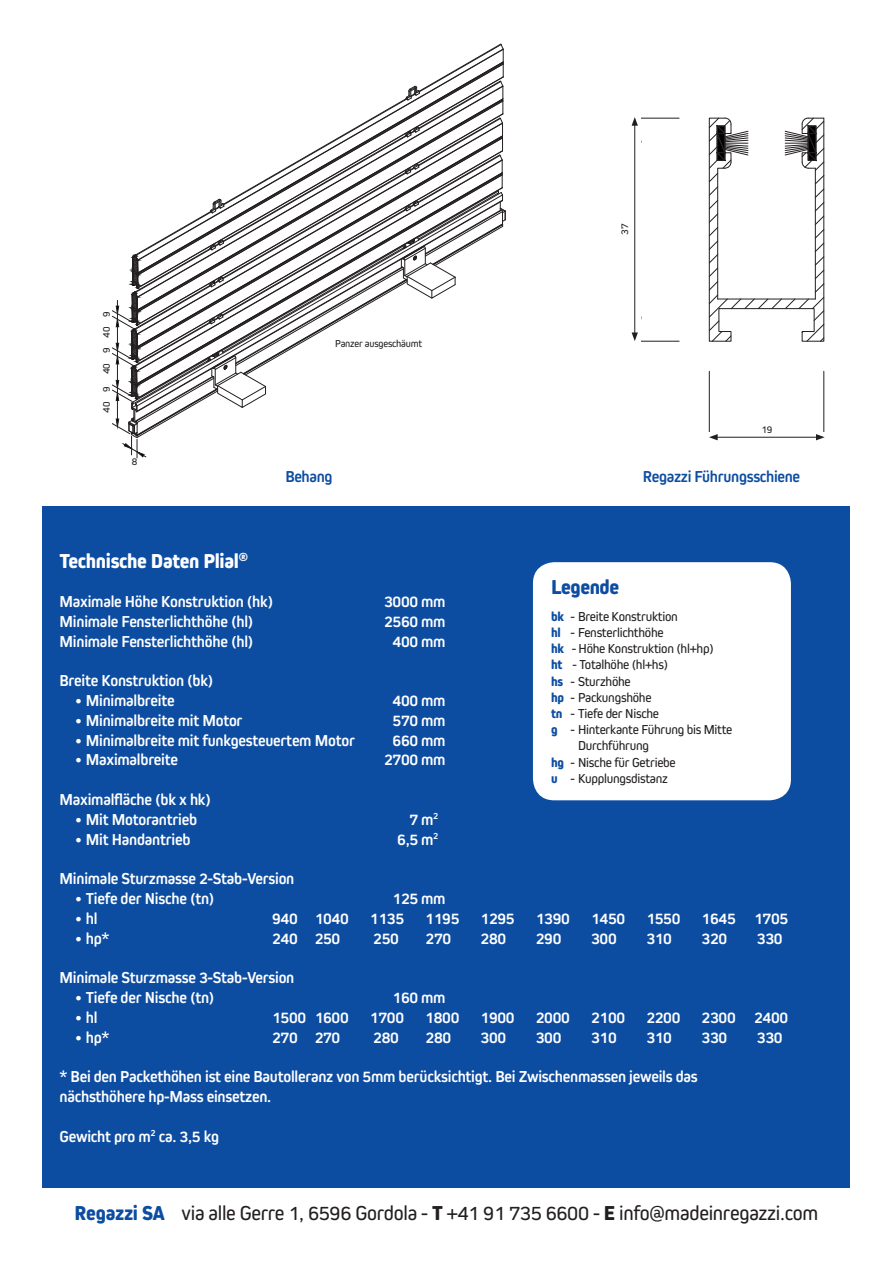
<style>
.page{position:relative;width:893px;height:1263px;background:#fff}
.page>*{position:absolute;margin:0;border:0;box-sizing:border-box;transform-origin:0 0}
.t1{font:21px "Kiro";letter-spacing:-.015em;color:#231f20}
.t2{font:800 21px "Kiro";letter-spacing:-.015em;color:#fff}
.t3{font:800 21px "Kiro";letter-spacing:-.02em;color:#0d4da1}
.t4{font:700 16.5px/19.8px "Kiro";letter-spacing:-.015em;color:#fff}
.t5{font:700 16.5px "Kiro";letter-spacing:-.02em;color:#0d4da1}
.t6{font:13.5px "Kiro";letter-spacing:-.02em;color:#231f20}
.t7{font:10.5px "Kiro";letter-spacing:-.02em;color:#231f20}
.s1{font-weight:800;color:#0d4da1}
.s2{font-weight:800}
</style>
<div class="page">
<div style="left:43px;top:506px;width:807px;height:681px;background:#0d4da1"></div>
<div style="left:533px;top:562px;width:258px;height:238px;background:#fff;border-radius:21px"></div>
<svg style="left:112px;top:43px;width:394px;height:415px"></svg>
<svg style="left:709px;top:117px;width:115px;height:225px"></svg>
<hr style="left:642px;top:118px;width:37px;height:1px;background:#231f20">
<hr style="left:642px;top:341px;width:37px;height:1px;background:#231f20">
<hr style="left:709px;top:371px;width:1px;height:60px;background:#231f20">
<hr style="left:824px;top:371px;width:1px;height:60px;background:#231f20">
<hr style="left:715px;top:437px;width:103px;height:1px;background:#231f20">
<svg style="left:709px;top:434px;width:9px;height:6px"></svg>
<svg style="left:816px;top:434px;width:9px;height:6px"></svg>
<hr style="left:634px;top:123px;width:1px;height:212px;background:#231f20">
<svg style="left:632px;top:117px;width:6px;height:9px"></svg>
<svg style="left:632px;top:332px;width:6px;height:9px"></svg>
<p class="t7" style="left:100px;top:317px;width:7px;rotate:-90deg">9</p>
<p class="t7" style="left:100px;top:353px;width:7px;rotate:-90deg">9</p>
<p class="t7" style="left:100px;top:392px;width:7px;rotate:-90deg">9</p>
<p class="t7" style="left:100px;top:338px;width:12px;rotate:-90deg">40</p>
<p class="t7" style="left:100px;top:374px;width:12px;rotate:-90deg">40</p>
<p class="t7" style="left:100px;top:413px;width:12px;rotate:-90deg">40</p>
<p class="t7" style="left:132px;top:455px;width:7px">8</p>
<p class="t7" style="left:335px;top:338px;width:88px">Panzer ausgeschäumt</p>
<p class="t5" style="left:285px;top:467px;width:49px">Behang</p>
<p class="t7" style="left:618px;top:235px;width:12px;rotate:-90deg">37</p>
<p class="t7" style="left:761px;top:423px;width:12px">19</p>
<p class="t5" style="left:643px;top:467px;width:159px">Regazzi Führungsschiene</p>
<p class="t2" style="left:60px;top:549px;width:190px">Technische Daten Plial<sup>®</sup></p>
<p class="t4" style="left:60px;top:591px;width:215px">Maximale Höhe Konstruktion (hk)</p>
<p class="t4" style="left:384px;top:591px;width:63px">3000 mm</p>
<p class="t4" style="left:60px;top:611px;width:196px">Minimale Fensterlichthöhe (hl)</p>
<p class="t4" style="left:384px;top:611px;width:63px">2560 mm</p>
<p class="t4" style="left:60px;top:631px;width:196px">Minimale Fensterlichthöhe (hl)</p>
<p class="t4" style="left:393px;top:631px;width:54px">400 mm</p>
<p class="t4" style="left:60px;top:671px;width:155px">Breite Konstruktion (bk)</p>
<p class="t4" style="left:75px;top:690px;width:102px">• Minimalbreite</p>
<p class="t4" style="left:393px;top:690px;width:54px">400 mm</p>
<p class="t4" style="left:75px;top:710px;width:170px">• Minimalbreite mit Motor</p>
<p class="t4" style="left:393px;top:710px;width:54px">570 mm</p>
<p class="t4" style="left:75px;top:730px;width:282px">• Minimalbreite mit funkgesteuertem Motor</p>
<p class="t4" style="left:393px;top:730px;width:54px">660 mm</p>
<p class="t4" style="left:75px;top:750px;width:105px">• Maximalbreite</p>
<p class="t4" style="left:384px;top:750px;width:63px">2700 mm</p>
<p class="t4" style="left:60px;top:789px;width:153px">Maximalfläche (bk x hk)</p>
<p class="t4" style="left:75px;top:809px;width:124px">• Mit Motorantrieb</p>
<p class="t4" style="left:410px;top:809px;width:30px">7m<sup>2</sup></p>
<p class="t4" style="left:75px;top:829px;width:117px">• Mit Handantrieb</p>
<p class="t4" style="left:397px;top:829px;width:43px">6,5 m<sup>2</sup></p>
<p class="t4" style="left:60px;top:869px;width:236px">Minimale Sturzmasse 2-Stab-Version</p>
<p class="t4" style="left:75px;top:888px;width:142px">• Tiefe der Nische (tn)</p>
<p class="t4" style="left:393px;top:888px;width:54px">125 mm</p>
<p class="t4" style="left:75px;top:908px;width:25px">• hl</p>
<p class="t4" style="left:272px;top:908px;width:78px">940 1040</p>
<p class="t4" style="left:370px;top:908px;width:36px">1135</p>
<p class="t4" style="left:425px;top:908px;width:36px">1195</p>
<p class="t4" style="left:480px;top:908px;width:36px">1295</p>
<p class="t4" style="left:536px;top:908px;width:36px">1390</p>
<p class="t4" style="left:591px;top:908px;width:36px">1450</p>
<p class="t4" style="left:646px;top:908px;width:36px">1550</p>
<p class="t4" style="left:702px;top:908px;width:88px">1645 1705</p>
<p class="t4" style="left:75px;top:928px;width:37px">• hp*</p>
<p class="t4" style="left:272px;top:928px;width:70px">240 250</p>
<p class="t4" style="left:373px;top:928px;width:27px">250</p>
<p class="t4" style="left:426px;top:928px;width:27px">270</p>
<p class="t4" style="left:480px;top:928px;width:27px">280</p>
<p class="t4" style="left:536px;top:928px;width:27px">290</p>
<p class="t4" style="left:591px;top:928px;width:27px">300</p>
<p class="t4" style="left:646px;top:928px;width:27px">310</p>
<p class="t4" style="left:702px;top:928px;width:27px">320</p>
<p class="t4" style="left:757px;top:928px;width:27px">330</p>
<p class="t4" style="left:60px;top:968px;width:236px">Minimale Sturzmasse 3-Stab-Version</p>
<p class="t4" style="left:75px;top:987px;width:142px">• Tiefe der Nische (tn)</p>
<p class="t4" style="left:393px;top:987px;width:54px">160 mm</p>
<p class="t4" style="left:75px;top:1007px;width:25px">• hl</p>
<p class="t4" style="left:272px;top:1007px;width:78px">1500 1600</p>
<p class="t4" style="left:370px;top:1007px;width:36px">1700</p>
<p class="t4" style="left:425px;top:1007px;width:36px">1800</p>
<p class="t4" style="left:480px;top:1007px;width:36px">1900</p>
<p class="t4" style="left:536px;top:1007px;width:36px">2000</p>
<p class="t4" style="left:591px;top:1007px;width:36px">2100</p>
<p class="t4" style="left:646px;top:1007px;width:36px">2200</p>
<p class="t4" style="left:702px;top:1007px;width:88px">2300 2400</p>
<p class="t4" style="left:75px;top:1027px;width:37px">• hp*</p>
<p class="t4" style="left:272px;top:1027px;width:70px">270 270</p>
<p class="t4" style="left:373px;top:1027px;width:27px">280</p>
<p class="t4" style="left:426px;top:1027px;width:27px">280</p>
<p class="t4" style="left:480px;top:1027px;width:27px">300</p>
<p class="t4" style="left:536px;top:1027px;width:27px">300</p>
<p class="t4" style="left:591px;top:1027px;width:27px">310</p>
<p class="t4" style="left:646px;top:1027px;width:27px">310</p>
<p class="t4" style="left:702px;top:1027px;width:27px">330</p>
<p class="t4" style="left:757px;top:1027px;width:27px">330</p>
<p class="t4" style="left:60px;top:1067px;width:640px">* Bei den Packethöhen ist eine Bautolleranz von 5mm berücksichtigt. Bei Zwischenmassen jeweils das nächsthöhere hp-Mass einsetzen.</p>
<p class="t4" style="left:60px;top:1126px;width:161px">Gewicht pro m<sup>2</sup> ca. 3,5 kg</p>
<p class="t3" style="left:551px;top:575px;width:70px">Legende</p>
<p class="t6" style="left:551px;top:608px;width:128px"><span class="s1">bk</span> - Breite Konstruktion</p>
<p class="t6" style="left:551px;top:625px;width:114px"><span class="s1">hl</span> - Fensterlichthöhe</p>
<p class="t6" style="left:551px;top:641px;width:164px"><span class="s1">hk</span> - Höhe Konstruktion (hl+hp)</p>
<p class="t6" style="left:551px;top:657px;width:119px"><span class="s1">ht</span> - Totalhöhe (hl+hs)</p>
<p class="t6" style="left:551px;top:673px;width:81px"><span class="s1">hs</span> - Sturzhöhe</p>
<p class="t6" style="left:551px;top:689px;width:102px"><span class="s1">hp</span> - Packungshöhe</p>
<p class="t6" style="left:551px;top:706px;width:110px"><span class="s1">tn</span> - Tiefe der Nische</p>
<p class="t6" style="left:551px;top:722px;width:183px"><span class="s1">g</span> - Hinterkante Führung bis Mitte</p>
<p class="t6" style="left:578px;top:738px;width:73px">Durchführung</p>
<p class="t6" style="left:551px;top:754px;width:126px"><span class="s1">hg</span> - Nische für Getriebe</p>
<p class="t6" style="left:551px;top:770px;width:118px"><span class="s1">u</span> - Kupplungsdistanz</p>
<p class="t1" style="left:75px;top:1201px;width:745px"><span class="s1">Regazzi SA</span> via alle Gerre 1, 6596 Gordola - <span class="s2">T</span> +41 91 735 6600 - <span class="s2">E</span> info@madeinregazzi.com</p>
</div>
